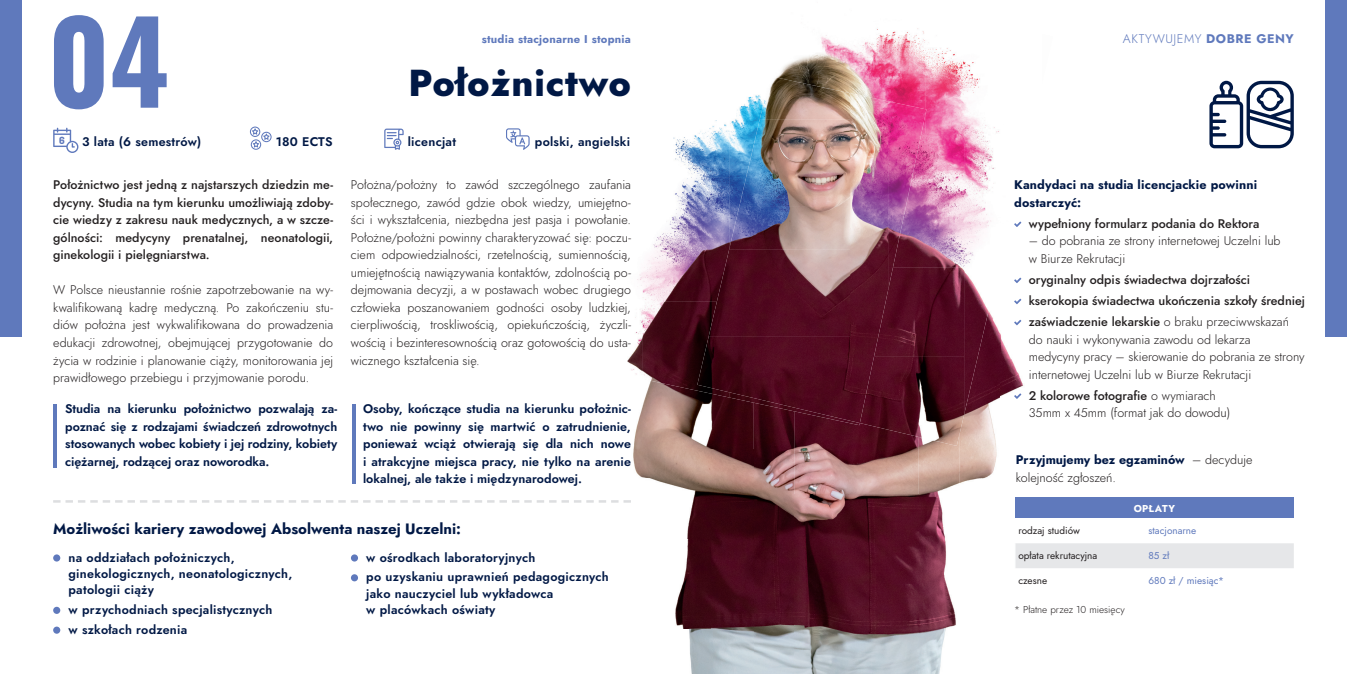
<style>
.page{position:relative;width:1347px;height:674px;background:#fff}
.page>*{position:absolute;margin:0;border:0;box-sizing:border-box;transform-origin:0 0}
.t1{font:700 112.5px "Oswald";color:#5f79bc}
.t2{font:800 37.5px "Jost";letter-spacing:.02em;color:#001845}
.t3{font:700 15px "Jost";color:#001845}
.t4{font:300 12.5px/17.5px "Jost";color:#231f20}
.t5{font:12.5px/17.5px "Jost Semi";letter-spacing:.02em;color:#001845}
.t6{font:500 12.5px/17.5px "Jost";color:#231f20;text-align:justify}
.t7{font:700 12.5px/17.5px "Jost";letter-spacing:.01em;color:#001845}
.t8{font:300 12.5px "Jost";letter-spacing:.04em;color:#5f79bc}
.t9{font:700 11.25px "Jost";letter-spacing:.02em;color:#5f79bc}
.t10{font:10px "Jost";color:#231f20}
.t11{font:10px "Jost";color:#5f79bc}
.t12{font:300 10px "Jost";color:#231f20}
.t13{font:700 10px "Jost";letter-spacing:.04em;color:#fff}
.t14{font:800 10px "Dosis";color:#5f79bc}
.s1{font-weight:700}
.s2{font-weight:300}
.s3{font-weight:500}
.s4{font-weight:700;color:#001845}
</style>
<div class="page">
<img style="left:1003px;top:278px;width:21px;height:121px">
<img style="left:959px;top:414px;width:38px;height:70px">
<img style="left:629px;top:397px;width:124px;height:142px">
<img style="left:753px;top:425px;width:41px;height:248px">
<img style="left:794px;top:425px;width:124px;height:248px">
<img style="left:918px;top:445px;width:41px;height:228px">
<img style="left:675px;top:539px;width:78px;height:134px">
<img style="left:860px;top:356px;width:104px;height:89px">
<img style="left:964px;top:134px;width:39px;height:280px">
<img style="left:888px;top:267px;width:76px;height:89px">
<img style="left:926px;top:134px;width:38px;height:133px">
<img style="left:809px;top:28px;width:116px;height:73px">
<img style="left:925px;top:42px;width:74px;height:92px">
<img style="left:779px;top:56px;width:30px;height:20px">
<img style="left:642px;top:120px;width:87px;height:277px">
<img style="left:729px;top:420px;width:131px;height:5px">
<img style="left:627px;top:272px;width:15px;height:103px">
<img style="left:729px;top:95px;width:30px;height:111px">
<img style="left:697px;top:336px;width:153px;height:84px">
<img style="left:850px;top:93px;width:38px;height:330px">
<img style="left:708px;top:249px;width:142px;height:87px">
<img style="left:888px;top:101px;width:38px;height:189px">
<img style="left:729px;top:206px;width:121px;height:44px">
<img style="left:739px;top:119px;width:111px;height:87px">
<img style="left:759px;top:76px;width:91px;height:44px">
<svg style="left:53px;top:500px;width:578px;height:2px"></svg>
<hr style="left:352px;top:404px;width:3px;height:80px;background:#5f79bc">
<hr style="left:53px;top:404px;width:4px;height:63px;background:#5f79bc">
<div style="left:1325px;top:0;width:21px;height:337px;background:#5f79bc"></div>
<div style="left:0;top:0;width:22px;height:337px;background:#5f79bc"></div>
<svg style="left:53px;top:128px;width:25px;height:25px"></svg>
<svg style="left:250px;top:126px;width:22px;height:24px"></svg>
<svg style="left:506px;top:128px;width:23px;height:22px"></svg>
<svg style="left:384px;top:128px;width:20px;height:22px"></svg>
<div style="left:53px;top:554px;width:7px;height:7px;background:#5f79bc;border-radius:50%"></div>
<div style="left:53px;top:606px;width:7px;height:7px;background:#5f79bc;border-radius:50%"></div>
<div style="left:53px;top:626px;width:7px;height:7px;background:#5f79bc;border-radius:50%"></div>
<div style="left:351px;top:554px;width:7px;height:7px;background:#5f79bc;border-radius:50%"></div>
<div style="left:351px;top:574px;width:7px;height:7px;background:#5f79bc;border-radius:50%"></div>
<div style="left:1014px;top:497px;width:279px;height:21px;background:#5f79bc"></div>
<div style="left:1015px;top:543px;width:278px;height:25px;background:#e6e7e9"></div>
<svg style="left:1014px;top:221px;width:7px;height:6px"></svg>
<svg style="left:1014px;top:277px;width:7px;height:6px"></svg>
<svg style="left:1014px;top:298px;width:7px;height:6px"></svg>
<svg style="left:1014px;top:319px;width:7px;height:6px"></svg>
<svg style="left:1014px;top:393px;width:7px;height:5px"></svg>
<svg style="left:1209px;top:81px;width:84px;height:67px"></svg>
<h1 class="t1" style="left:48px;top:3px;width:122px">04</h1>
<p class="t14" style="left:59px;top:134px;width:7px">6</p>
<p class="t5" style="left:82px;top:132px;width:121px">3 lata (6 semestrów)</p>
<p class="t5" style="left:276px;top:132px;width:58px">180 ECTS</p>
<p class="t5" style="left:408px;top:132px;width:50px">licencjat</p>
<p class="t5" style="left:535px;top:132px;width:97px">polski, angielski</p>
<p class="t9" style="left:482px;top:31px;width:151px">studia stacjonarne I stopnia</p>
<p class="t8" style="left:1122px;top:30px;width:172px">AKTYWUJEMY <span class="s1">DOBRE GENY</span></p>
<h2 class="t2" style="left:408px;top:56px;width:224px">Położnictwo</h2>
<p class="t6" style="left:53px;top:176px;width:281px">Położnictwo jest jedną z najstarszych dziedzin me&shy;dycyny. Studia na tym kierunku umożliwiają zdoby&shy;cie wiedzy z zakresu nauk medycznych, a w szcze&shy;gólności: medycyny prenatalnej, neonatologii, ginekologii i pielęgniarstwa.</p>
<p class="t4" style="left:53px;top:281px;width:281px;text-align:justify">W Polsce nieustannie rośnie zapotrzebowanie na wy&shy;kwalifikowaną kadrę medyczną. Po zakończeniu stu&shy;diów położna jest wykwalifikowana do prowadzenia edukacji zdrowotnej, obejmującej przygotowanie do życia w rodzinie i planowanie ciąży, monitorowania jej prawidłowego przebiegu i przyjmowanie porodu.</p>
<p class="t4" style="left:351px;top:176px;width:281px;text-align:justify">Położna/położny to zawód szczególnego zaufania społecznego, zawód gdzie obok wiedzy, umiejętno&shy;ści i wykształcenia, niezbędna jest pasja i powołanie.<br>Położne/położni powinny charakteryzować się: poczu&shy;ciem odpowiedzialności, rzetelnością, sumiennością, umiejętnością nawiązywania kontaktów, zdolnością po&shy;dejmowania decyzji, a w postawach wobec drugiego człowieka poszanowaniem godności osoby ludzkiej, cierpliwością, troskliwością, opiekuńczością, życzli&shy;wością i bezinteresownością oraz gotowością do usta&shy;wicznego kształcenia się.</p>
<p class="t5" style="left:65px;top:400px;width:273px;text-align:justify">Studia na kierunku położnictwo pozwalają za&shy;poznać się z rodzajami świadczeń zdrowotnych stosowanych wobec kobiety i jej rodziny, kobiety ciężarnej, rodzącej oraz noworodka.</p>
<p class="t5" style="left:363px;top:400px;width:269px;text-align:justify">Osoby, kończące studia na kierunku położnic&shy;two nie powinny się martwić o zatrudnienie, ponieważ wciąż otwierają się dla nich nowe i atrakcyjne miejsca pracy, nie tylko na arenie lokalnej, ale także i międzynarodowej.</p>
<p class="t3" style="left:53px;top:518px;width:409px">Możliwości kariery zawodowej Absolwenta naszej Uczelni:</p>
<p class="t5" style="left:69px;top:549px;width:225px;line-height:16.2px">na oddziałach położniczych, ginekologicznych, neonatologicznych, patologii ciąży</p>
<p class="t5" style="left:69px;top:599px;width:205px;line-height:19.8px">w przychodniach specjalistycznych w szkołach rodzenia</p>
<p class="t5" style="left:366px;top:547px;width:244px;line-height:19.8px">w ośrodkach laboratoryjnych<br>po uzyskaniu uprawnień pedagogicznych</p>
<p class="t5" style="left:366px;top:585px;width:188px;line-height:16.2px">jako nauczyciel lub wykładowca w placówkach oświaty</p>
<p class="t7" style="left:1014px;top:176px;width:244px">Kandydaci na studia licencjackie powinni dostarczyć:</p>
<p class="t6" style="left:1028px;top:215px;width:232px">wypełniony formularz podania do Rektora</p>
<p class="t4" style="left:1028px;top:232px;width:253px">– do pobrania ze strony internetowej Uczelni lub w Biurze Rekrutacji</p>
<p class="t6" style="left:1028px;top:269px;width:278px;line-height:21px;text-align:left">oryginalny odpis świadectwa dojrzałości kserokopia świadectwa ukończenia szkoły średniej zaświadczenie lekarskie <span class="s2">o braku przeciwwskazań</span></p>
<p class="t4" style="left:1028px;top:330px;width:277px">do nauki i wykonywania zawodu od lekarza medycyny pracy – skierowanie do pobrania ze strony internetowej Uczelni lub w Biurze Rekrutacji</p>
<p class="t4" style="left:1028px;top:386px;width:203px"><span class="s3">2 kolorowe fotografie</span> o wymiarach<br>35mm x 45mm (format jak do dowodu)</p>
<p class="t4" style="left:1016px;top:451px;width:238px"><span class="s4">Przyjmujemy bez egzaminów</span> – decyduje kolejność zgłoszeń.</p>
<p class="t13" style="left:1133px;top:501px;width:43px">OPŁATY</p>
<p class="t10" style="left:1018px;top:524px;width:63px">rodzaj studiów</p>
<p class="t11" style="left:1148px;top:524px;width:49px">stacjonarne</p>
<p class="t10" style="left:1018px;top:548px;width:80px">opłata rekrutacyjna</p>
<p class="t11" style="left:1148px;top:548px;width:23px">85 zł</p>
<p class="t10" style="left:1018px;top:573px;width:30px">czesne</p>
<p class="t11" style="left:1148px;top:573px;width:77px">680 zł / miesiąc*</p>
<p class="t12" style="left:1014px;top:602px;width:112px">* Płatne przez 10 miesięcy</p>
</div>
